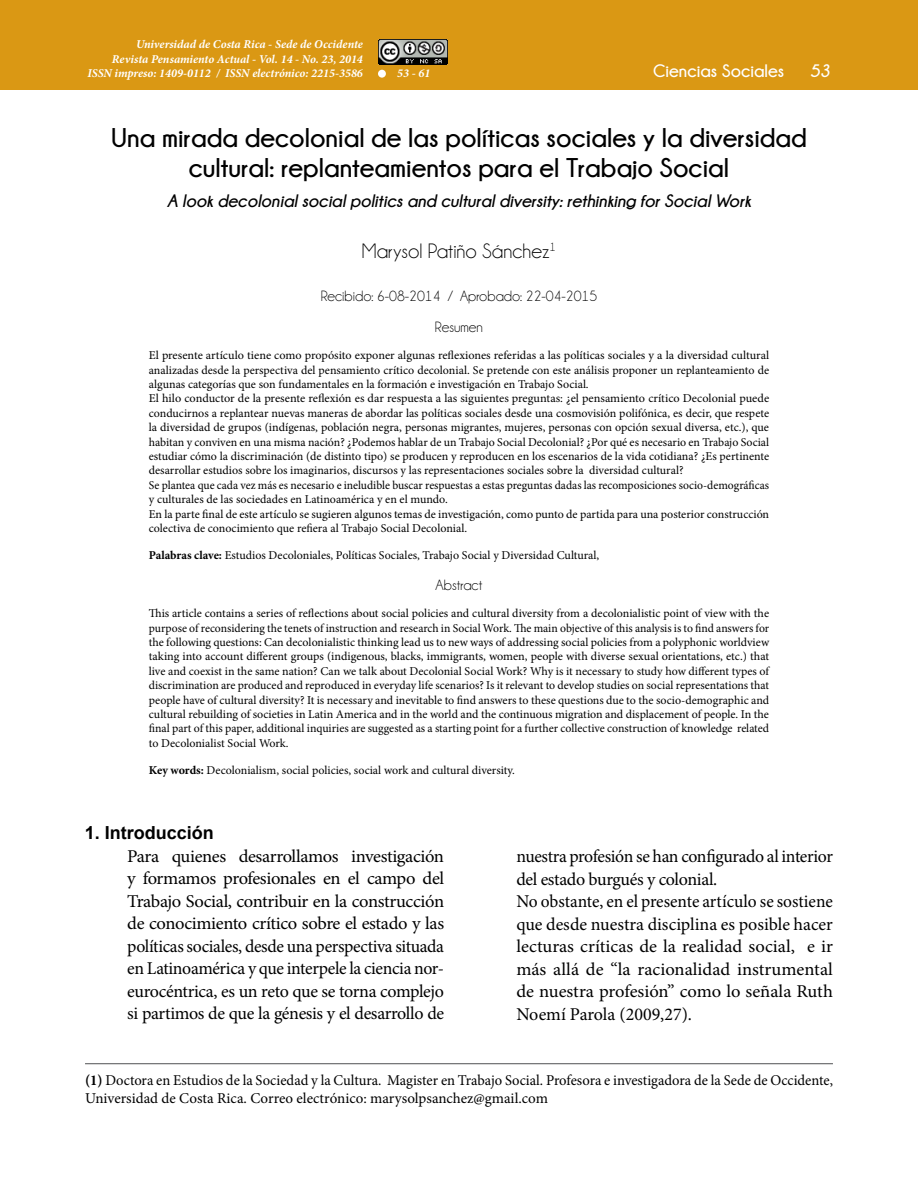
<style>
.page{position:relative;width:918px;height:1188px;background:#fff}
.page>*{position:absolute;margin:0;border:0;box-sizing:border-box;transform-origin:0 0}
.t1{font:700 27px/30px "Champagne&Limousines";color:#000;text-align:center}
.t2{font:21px "Champagne&Limousines";color:#000}
.t3{font:18px/22.5px "Minion Pro";letter-spacing:-.005em;color:#000;text-align:justify}
.t4{font:italic 700 18px "Champagne&Limousines";color:#000}
.t5{font:700 18px "Champagne&Limousines";color:#fff}
.t6{font:700 18px "Arial";color:#000}
.t7{font:italic 700 18px "Champagne&Limousines";color:#fff}
.t8{font:15px/18px "Minion Pro";color:#000}
.t9{font:15px/30.8px "Champagne&Limousines";color:#000;text-align:center}
.t10{font:12px/14.4px "Minion Pro";color:#000}
.t11{font:italic 700 12px/14.4px "Minion Pro";color:#fff;text-align:right}
.s1{font-weight:700}
</style>
<div class="page">
<div style="left:0;top:0;width:918px;height:89px;background:#da9814"></div>
<div style="left:378px;top:70px;width:8px;height:8px;background:#fff;border-radius:50%"></div>
<img style="left:378px;top:39px;width:70px;height:25px">
<hr style="left:85px;top:1063px;width:748px;height:1px;background:#636466">
<p class="t11" style="left:87px;top:37px;width:277px">Universidad de Costa Rica - Sede de Occidente<br>Revista Pensamiento Actual - Vol. 14 - No. 23, 2014<br>ISSN impreso: 1409-0112 / ISSN electrónico: 2215-3586</p>
<p class="t11" style="left:397px;top:66px;width:35px">53 - 61</p>
<h3 class="t5" style="left:653px;top:61px;width:133px">Ciencias Sociales</h3>
<h3 class="t7" style="left:810px;top:61px;width:22px">53</h3>
<h1 class="t1" style="left:111px;top:122px;width:697px">Una mirada decolonial de las políticas sociales y la diversidad cultural: replanteamientos para el Trabajo Social</h1>
<h3 class="t4" style="left:167px;top:190px;width:585px">A look decolonial social politics and cultural diversity: rethinking for Social Work</h3>
<h2 class="t2" style="left:362px;top:239px;width:196px">Marysol Patiño Sánchez<sup>1</sup></h2>
<p class="t9" style="left:321px;top:281px;width:278px">Recibido: 6-08-2014 / Aprobado: 22-04-2015<br>Resumen</p>
<p class="t10" style="left:149px;top:348px;width:622px">El presente artículo tiene como propósito exponer algunas reflexiones referidas a las políticas sociales y a la diversidad cultural analizadas desde la perspectiva del pensamiento crítico decolonial. Se pretende con este análisis proponer un replanteamiento de algunas categorías que son fundamentales en la formación e investigación en Trabajo Social.<br>El hilo conductor de la presente reflexión es dar respuesta a las siguientes preguntas: ¿el pensamiento crítico Decolonial puede conducirnos a replantear nuevas maneras de abordar las políticas sociales desde una cosmovisión polifónica, es decir, que respete la diversidad de grupos (indígenas, población negra, personas migrantes, mujeres, personas con opción sexual diversa, etc.), que habitan y conviven en una misma nación? ¿Podemos hablar de un Trabajo Social Decolonial? ¿Por qué es necesario en Trabajo Social estudiar cómo la discriminación (de distinto tipo) se producen y reproducen en los escenarios de la vida cotidiana? ¿Es pertinente desarrollar estudios sobre los imaginarios, discursos y las representaciones sociales sobre la diversidad cultural?<br>Se plantea que cada vez más es necesario e ineludible buscar respuestas a estas preguntas dadas las recomposiciones socio-demográficas y culturales de las sociedades en Latinoamérica y en el mundo.<br>En la parte final de este artículo se sugieren algunos temas de investigación, como punto de partida para una posterior construcción colectiva de conocimiento que refiera al Trabajo Social Decolonial.</p>
<p class="t10" style="left:149px;top:548px;width:452px"><span class="s1">Palabras clave:</span> Estudios Decoloniales, Políticas Sociales, Trabajo Social y Diversidad Cultural,</p>
<p class="t9" style="left:436px;top:569px;width:48px">Abstract</p>
<p class="t10" style="left:149px;top:606px;width:622px;text-align:justify">This article contains a series of reflections about social policies and cultural diversity from a decolonialistic point of view with the purpose of reconsidering the tenets of instruction and research in Social Work. The main objective of this analysis is to find answers for the following questions: Can decolonialistic thinking lead us to new ways of addressing social policies from a polyphonic worldview taking into account different groups (indigenous, blacks, immigrants, women, people with diverse sexual orientations, etc.) that live and coexist in the same nation? Can we talk about Decolonial Social Work? Why is it necessary to study how different types of discrimination are produced and reproduced in everyday life scenarios? Is it relevant to develop studies on social representations that people have of cultural diversity? It is necessary and inevitable to find answers to these questions due to the socio-demographic and cultural rebuilding of societies in Latin America and in the world and the continuous migration and displacement of people. In the final part of this paper, additional inquiries are suggested as a starting point for a further collective construction of knowledge related to Decolonialist Social Work.</p>
<p class="t10" style="left:149px;top:763px;width:368px"><span class="s1">Key words:</span> Decolonialism, social policies, social work and cultural diversity.</p>
<h3 class="t6" style="left:85px;top:820px;width:131px">1. Introducción</h3>
<p class="t3" style="left:127px;top:845px;width:318px">Para quienes desarrollamos investigación y formamos profesionales en el campo del Trabajo Social, contribuir en la construcción de conocimiento crítico sobre el estado y las políticas sociales, desde una perspectiva situada en Latinoamérica y que interpele la ciencia nor&shy;eurocéntrica, es un reto que se torna complejo si partimos de que la génesis y el desarrollo de</p>
<p class="t3" style="left:516px;top:845px;width:318px;text-align:left">nuestra profesión se han configurado al interior del estado burgués y colonial.<br>No obstante, en el presente artículo se sostiene que desde nuestra disciplina es posible hacer lecturas críticas de la realidad social, e ir más allá de “la racionalidad instrumental de nuestra profesión” como lo señala Ruth Noemí Parola (2009,27).</p>
<p class="t8" style="left:85px;top:1071px;width:749px"><span class="s1">(1)</span> Doctora en Estudios de la Sociedad y la Cultura. Magister en Trabajo Social. Profesora e investigadora de la Sede de Occidente,<br>Universidad de Costa Rica. Correo electrónico: marysolpsanchez@gmail.com</p>
</div>
